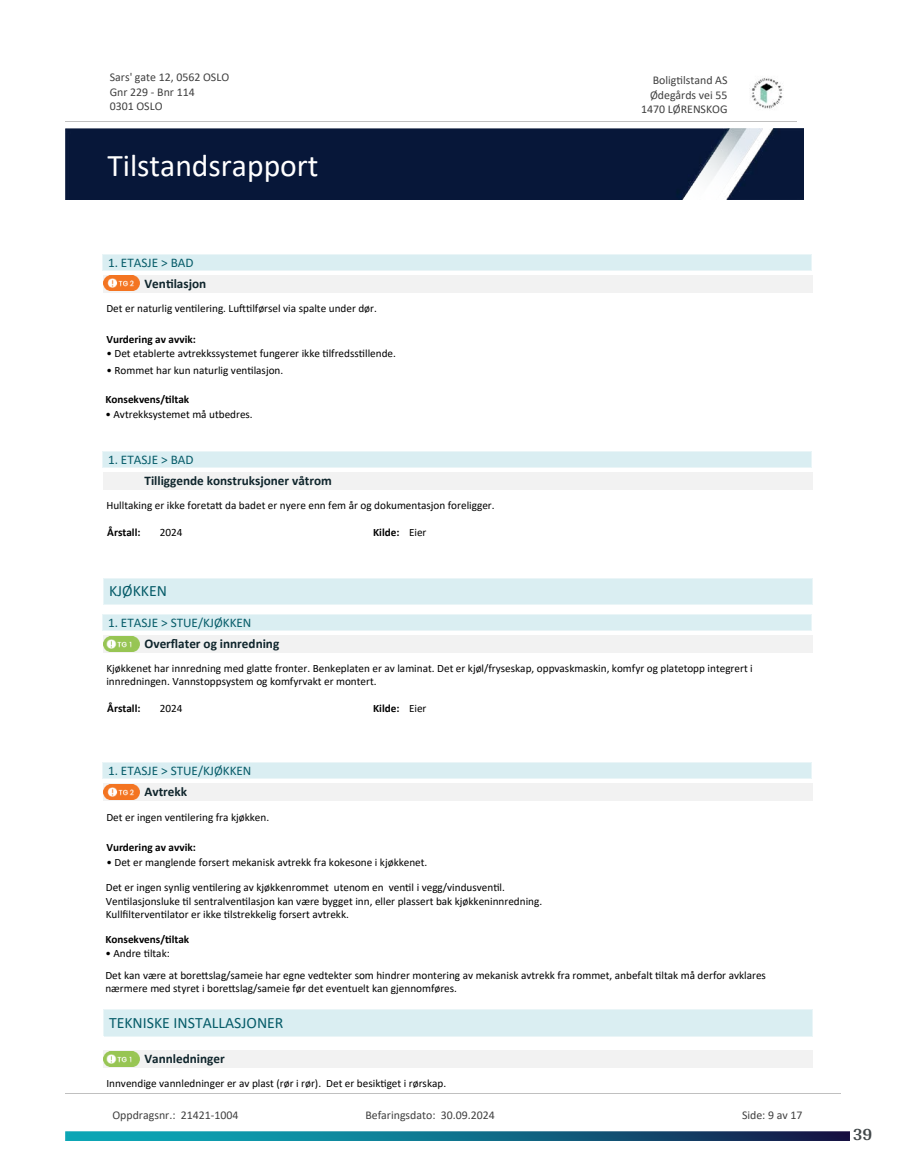
<style>
.page{position:relative;width:915px;height:1172px;background:#fff}
.page>*{position:absolute;margin:0;border:0;box-sizing:border-box;transform-origin:0 0}
.t1{font:31.65px "Calibri";color:#fff}
.t2{font:700 18px "Arya";color:#414749}
.t3{font:15.75px "Calibri";color:#065c69}
.t4{font:700 13.2px "Calibri";color:#0f252c}
.t5{font:13.2px "Calibri";color:#065c69}
.t6{font:11.85px/14.5px "Calibri";color:#404040}
.t7{font:11.25px/13.6px "Calibri";color:#000}
.t8{font:700 11.25px "Calibri";color:#000}
.s1{font-weight:400}
</style>
<div class="page">
<div style="left:104px;top:275px;width:708px;height:17px;background:#f2f2f2"></div>
<svg style="left:107px;top:275px;width:29px;height:1px"></svg>
<img style="left:104px;top:276px;width:35px;height:15px">
<div style="left:103px;top:254px;width:708px;height:16px;background:#daeef2"></div>
<hr style="left:103px;top:254px;width:708px;height:1px;background:#eaf5f7">
<hr style="left:103px;top:270px;width:708px;height:1px;background:#eaf5f7">
<div style="left:104px;top:473px;width:708px;height:17px;background:#f2f2f2"></div>
<div style="left:103px;top:452px;width:708px;height:16px;background:#daeef2"></div>
<hr style="left:103px;top:452px;width:708px;height:1px;background:#eaf5f7">
<hr style="left:103px;top:468px;width:708px;height:1px;background:#eaf5f7">
<div style="left:104px;top:578px;width:708px;height:27px;background:#daeef2"></div>
<hr style="left:104px;top:578px;width:708px;height:1px;background:#eaf5f7">
<hr style="left:104px;top:604px;width:708px;height:1px;background:#eaf5f7">
<div style="left:104px;top:635px;width:708px;height:17px;background:#f2f2f2"></div>
<svg style="left:107px;top:651px;width:29px;height:1px"></svg>
<img style="left:104px;top:636px;width:35px;height:15px">
<div style="left:103px;top:614px;width:708px;height:16px;background:#daeef2"></div>
<hr style="left:103px;top:614px;width:708px;height:1px;background:#eaf5f7">
<hr style="left:103px;top:630px;width:708px;height:1px;background:#eaf5f7">
<div style="left:104px;top:784px;width:708px;height:17px;background:#f2f2f2"></div>
<svg style="left:107px;top:784px;width:29px;height:16px"></svg>
<img style="left:104px;top:785px;width:35px;height:14px">
<div style="left:103px;top:763px;width:708px;height:16px;background:#daeef2"></div>
<hr style="left:103px;top:763px;width:708px;height:1px;background:#eaf5f7">
<hr style="left:103px;top:779px;width:708px;height:1px;background:#eaf5f7">
<div style="left:104px;top:1009px;width:708px;height:27px;background:#daeef2"></div>
<hr style="left:104px;top:1009px;width:708px;height:1px;background:#eaf5f7">
<hr style="left:104px;top:1036px;width:708px;height:1px;background:#eaf5f7">
<div style="left:104px;top:1050px;width:708px;height:17px;background:#f2f2f2"></div>
<svg style="left:107px;top:1066px;width:29px;height:1px"></svg>
<img style="left:104px;top:1051px;width:35px;height:15px">
<img style="left:749px;top:78px;width:34px;height:31px">
<hr style="left:65px;top:121px;width:731px;height:1px;background:#c0c0c0">
<div style="left:65px;top:129px;width:738px;height:71px;background:#071739"></div>
<hr style="left:65px;top:1093px;width:775px;height:1px;background:#c0c0c0">
<img style="left:65px;top:1131px;width:784px;height:9px">
<p class="t6" style="left:110px;top:70px;width:121px">Sars' gate 12, 0562 OSLO<br>Gnr 229 - Bnr 114<br>0301 OSLO</p>
<p class="t6" style="left:652px;top:73px;width:76px">Bolig琀椀lstand AS</p>
<p class="t6" style="left:649px;top:87px;width:79px">Ødegårds vei 55</p>
<p class="t6" style="left:641px;top:102px;width:88px">1470 LØRENSKOG</p>
<h1 class="t1" style="left:107px;top:143px;width:213px">Tilstandsrapport</h1>
<p class="t5" style="left:108px;top:253px;width:87px">1. ETASJE &gt; BAD</p>
<p class="t4" style="left:144px;top:274px;width:63px">Ven琀椀lasjon</p>
<p class="t7" style="left:106px;top:301px;width:272px">Det er naturlig ven琀椀lering. Lu昀琀琀椀lførsel via spalte under dør.</p>
<p class="t8" style="left:106px;top:331px;width:91px">Vurdering av avvik:</p>
<p class="t7" style="left:106px;top:346px;width:291px">• Det etablerte avtrekkssystemet fungerer ikke 琀椀lfredss琀椀llende.</p>
<p class="t7" style="left:106px;top:363px;width:178px">• Rommet har kun naturlig ven琀椀lasjon.</p>
<p class="t8" style="left:105px;top:392px;width:85px">Konsekvens/琀椀ltak</p>
<p class="t7" style="left:105px;top:407px;width:149px">• Avtrekksystemet må utbedres.</p>
<p class="t5" style="left:108px;top:451px;width:87px">1. ETASJE &gt; BAD</p>
<p class="t4" style="left:144px;top:471px;width:189px">Tilliggende konstruksjoner våtrom</p>
<p class="t7" style="left:106px;top:499px;width:389px">Hulltaking er ikke foreta琀琀 da badet er nyere enn fem år og dokumentasjon foreligger.</p>
<p class="t8" style="left:107px;top:524px;width:35px">Årstall:</p>
<p class="t7" style="left:160px;top:525px;width:24px">2024</p>
<p class="t8" style="left:373px;top:524px;width:55px">Kilde: <span class="s1">Eier</span></p>
<h3 class="t3" style="left:109px;top:580px;width:60px">KJØKKEN</h3>
<p class="t5" style="left:108px;top:613px;width:145px">1. ETASJE &gt; STUE/KJØKKEN</p>
<p class="t4" style="left:144px;top:634px;width:136px">Over昀氀ater og innredning</p>
<p class="t7" style="left:106px;top:661px;width:647px">Kjøkkenet har innredning med gla琀琀e fronter. Benkeplaten er av laminat. Det er kjøl/fryseskap, oppvaskmaskin, komfyr og platetopp integrert i innredningen. Vannstoppsystem og komfyrvakt er montert.</p>
<p class="t8" style="left:107px;top:700px;width:35px">Årstall:</p>
<p class="t7" style="left:160px;top:701px;width:24px">2024</p>
<p class="t8" style="left:373px;top:700px;width:55px">Kilde: <span class="s1">Eier</span></p>
<p class="t5" style="left:108px;top:762px;width:145px">1. ETASJE &gt; STUE/KJØKKEN</p>
<p class="t4" style="left:144px;top:783px;width:44px">Avtrekk</p>
<p class="t7" style="left:106px;top:810px;width:164px">Det er ingen ven琀椀lering fra kjøkken.</p>
<p class="t8" style="left:106px;top:840px;width:91px">Vurdering av avvik:</p>
<p class="t7" style="left:106px;top:855px;width:322px">• Det er manglende forsert mekanisk avtrekk fra kokesone i kjøkkenet.</p>
<p class="t7" style="left:106px;top:880px;width:438px">Det er ingen synlig ven琀椀lering av kjøkkenrommet utenom en ven琀椀l i vegg/vindusven琀椀l.<br>Ven琀椀lasjonsluke 琀椀l sentralven琀椀lasjon kan være bygget inn, eller plassert bak kjøkkeninnredning.<br>Kull昀椀lterven琀椀lator er ikke 琀椀lstrekkelig forsert avtrekk.</p>
<p class="t8" style="left:105px;top:931px;width:85px">Konsekvens/琀椀ltak</p>
<p class="t7" style="left:105px;top:942px;width:662px;line-height:21.8px">• Andre 琀椀ltak:<br>Det kan være at bore琀琀slag/sameie har egne vedtekter som hindrer montering av mekanisk avtrekk fra rommet, anbefalt 琀椀ltak må derfor avklares</p>
<p class="t7" style="left:105px;top:981px;width:353px">nærmere med styret i bore琀琀slag/sameie før det eventuelt kan gjennomføres.</p>
<h3 class="t3" style="left:109px;top:1012px;width:176px">TEKNISKE INSTALLASJONER</h3>
<p class="t4" style="left:144px;top:1049px;width:82px">Vannledninger</p>
<p class="t7" style="left:106px;top:1076px;width:341px">Innvendige vannledninger er av plast (rør i rør). Det er besik琀椀get i rørskap.</p>
<p class="t6" style="left:112px;top:1107px;width:127px">Oppdragsnr.: 21421-1004</p>
<p class="t6" style="left:365px;top:1107px;width:131px">Befaringsdato: 30.09.2024</p>
<p class="t6" style="left:741px;top:1107px;width:62px">Side: 9 av 17</p>
<h2 class="t2" style="left:852px;top:1123px;width:21px">39</h2>
</div>
